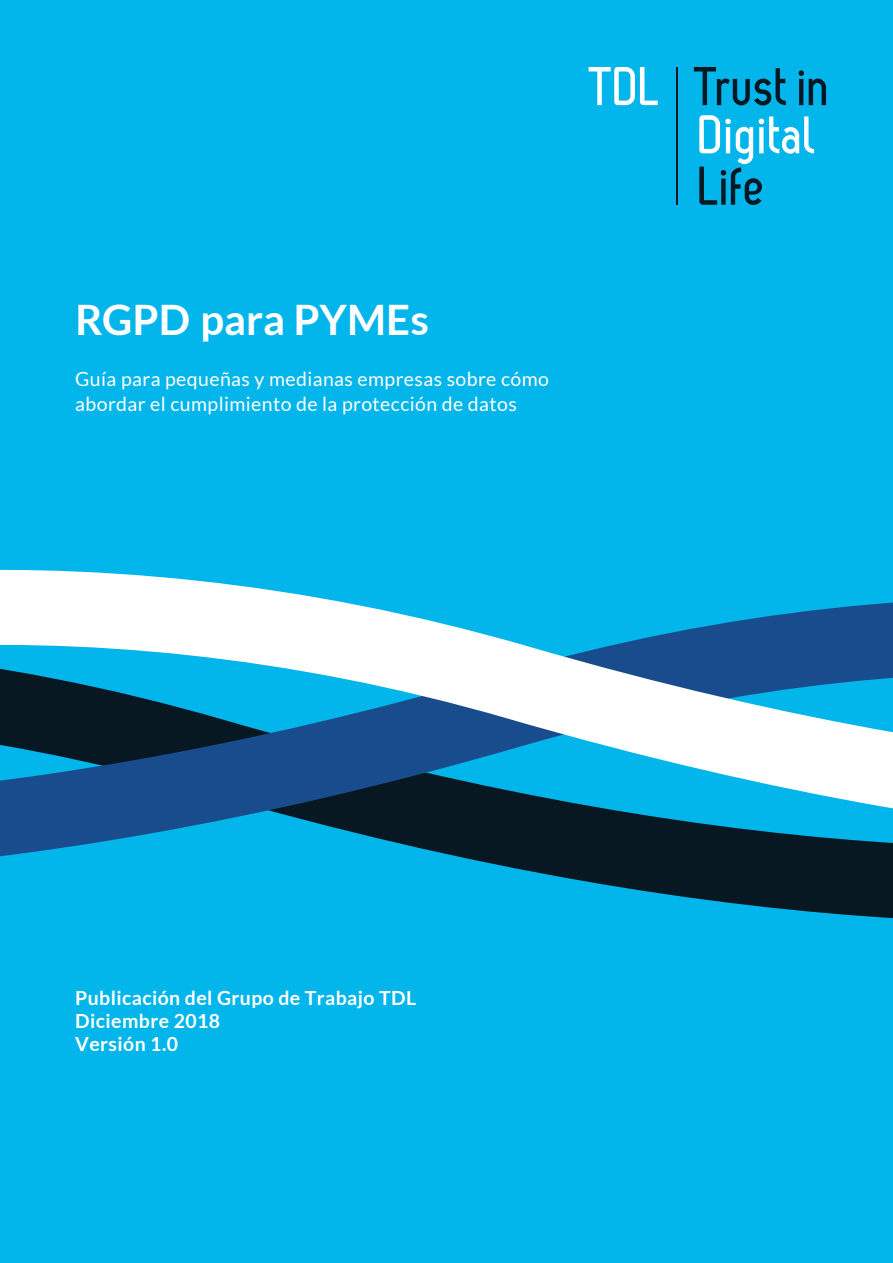
<style>
.page{position:relative;width:893px;height:1263px;background:#02b5eb}
.page>*{position:absolute;margin:0;border:0;box-sizing:border-box;transform-origin:0 0}
.t1{font:700 42px "Lato";color:#fff}
.t2{font:19.5px/25.5px "Lato";letter-spacing:.02em;color:#fff}
.t3{font:700 19.5px/23.4px "Lato";letter-spacing:.02em;color:#fff}
.s1{font-style:inherit}
</style>
<div class="page">
<svg style="left:589px;top:67px;width:69px;height:38px"></svg>
<svg style="left:694px;top:67px;width:92px;height:38px"></svg>
<svg style="left:798px;top:70px;width:28px;height:35px"></svg>
<svg style="left:699px;top:115px;width:115px;height:90px"></svg>
<hr style="left:676px;top:67px;width:2px;height:138px;background:#071822">
<svg style="left:0;top:569px;width:893px;height:350px"></svg>
<h1 class="t1" style="left:75px;top:295px;width:355px"><span class="s1">R</span>GPD para PYME<span class="s1">s</span></h1>
<p class="t2" style="left:75px;top:366px;width:475px">Guía para pequeñas y medianas empresas sobre cómo abordar el cumplimiento de la protección de datos</p>
<p class="t3" style="left:75px;top:985px;width:343px">Publicación del Grupo de Trabajo TDL<br>Diciembre 2018<br>Versión 1.0</p>
</div>
